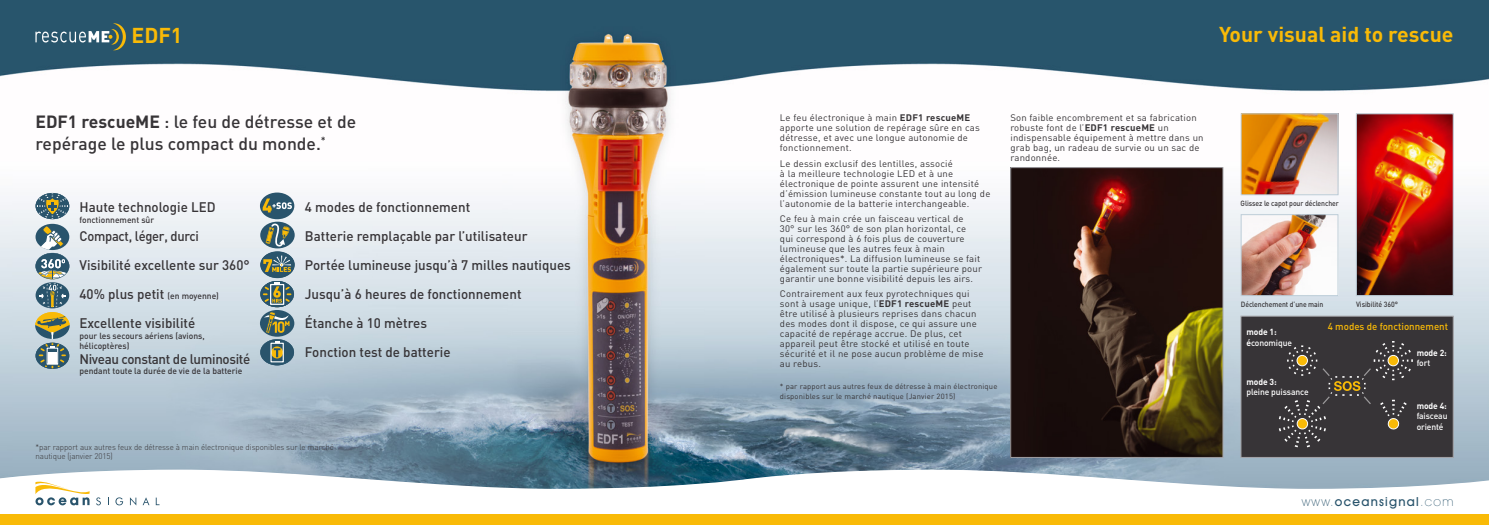
<style>
.page{position:relative;width:1489px;height:525px;background:#fff}
.page>*{position:absolute;margin:0;border:0;box-sizing:border-box;transform-origin:0 0}
.t1{font:700 21.25px "DIN";color:#f9ba07}
.t2{font:500 17.5px/22.5px "DIN";color:#373437}
.t3{font:500 13.75px/28.9px "DIN";color:#373437}
.t4{font:500 13.75px "DIN";letter-spacing:-.025em;color:#373437}
.t5{font:500 12.5px "Avant Garde IT Cby BT";letter-spacing:.1em;color:#29546c}
.t6{font:500 10px "DIN";color:#f9ba07}
.t7{font:9.38px/10px "DIN";letter-spacing:.02em;color:#373437}
.t8{font:500 8.75px/10px "DIN";color:#373437}
.t9{font:500 8.75px/10.5px "DIN";letter-spacing:-.01em;color:#fff}
.t10{font:700 8.75px "DIN";letter-spacing:-.01em;color:#fff}
.t11{font:300 8.12px/8.8px "DIN";letter-spacing:-.01em;color:#373437}
.t12{font:7.5px/10px "DIN";letter-spacing:.02em;color:#373437}
.t13{font:500 7.5px "DIN";letter-spacing:-.01em;color:#373437;scale:.92 1}
.t14{font:500 7.5px "DIN";letter-spacing:-.01em;color:#373437;scale:.93 1}
.s1{font-weight:700}
.s2{font-size:8.75px}
.s3{font-weight:200}
</style>
<div class="page">
<img style="left:0;top:0;width:1488px;height:469px">
<svg style="left:0;top:469px;width:1488px;height:37px"></svg>
<div style="left:0;top:514px;width:1488px;height:10px;background:#f9ba07"></div>
<svg style="left:260px;top:339px;width:34px;height:26px"></svg>
<div style="left:260px;top:310px;width:34px;height:26px;background:#29546c;border-radius:50%"></div>
<svg style="left:260px;top:221px;width:35px;height:27px"></svg>
<svg style="left:260px;top:223px;width:35px;height:110px;background:#81928a"></svg>
<div style="left:260px;top:192px;width:34px;height:27px;background:#29546c;border-radius:50%"></div>
<svg style="left:263px;top:198px;width:29px;height:14px"></svg>
<svg style="left:35px;top:193px;width:35px;height:176px;background:#8c9d97"></svg>
<img style="left:1012px;top:169px;width:209px;height:286px">
<div style="left:1010px;top:167px;width:213px;height:290px;border:1px solid #a3a3a7"></div>
<img style="left:1242px;top:115px;width:94px;height:78px">
<div style="left:1240px;top:113px;width:98px;height:82px;border:1px solid #bccdd8"></div>
<img style="left:1242px;top:216px;width:94px;height:78px">
<div style="left:1240px;top:214px;width:98px;height:82px;border:1px solid #bccdd8"></div>
<svg style="left:1355px;top:113px;width:98px;height:183px;background:#a22916"></svg>
<svg style="left:35px;top:23px;width:91px;height:27px;background:#4f7079"></svg>
<div style="left:1240px;top:316px;width:213px;height:141px;background:#373437;border:1px solid #a3a3a7"></div>
<svg style="left:1278px;top:341px;width:135px;height:107px"></svg>
<svg style="left:96px;top:497px;width:5px;height:8px"></svg>
<svg style="left:115px;top:497px;width:8px;height:8px"></svg>
<svg style="left:130px;top:497px;width:6px;height:8px"></svg>
<svg style="left:143px;top:497px;width:6px;height:8px"></svg>
<svg style="left:156px;top:497px;width:3px;height:8px"></svg>
<svg style="left:35px;top:479px;width:55px;height:26px"></svg>
<h1 class="t1" style="left:131px;top:21px;width:52px">EDF1</h1>
<h1 class="t1" style="left:1218px;top:20px;width:236px">Your visual aid to rescue</h1>
<h2 class="t2" style="left:35px;top:109px;width:322px"><span class="s1">EDF1 rescueME</span> : le feu de détresse et de repérage le plus compact du monde.<sup>*</sup></h2>
<p class="t7" style="left:780px;top:113px;width:201px">Le feu électronique à main <span class="s1">EDF1 rescueME </span>apporte une solution de repérage sûre en cas détresse, et avec une longue autonomie de fonctionnement.</p>
<p class="t7" style="left:780px;top:158px;width:212px">Le dessin exclusif des lentilles, associé<br>à la meilleure technologie LED et à une électronique de pointe assurent une intensité d’émission lumineuse constante tout au long de l’autonomie de la batterie interchangeable.</p>
<p class="t7" style="left:780px;top:213px;width:204px">Ce feu à main crée un faisceau vertical de<br>30° sur les 360° de son plan horizontal, ce<br>qui correspond à 6 fois plus de couverture lumineuse que les autres feux à main électroniques*. La diffusion lumineuse se fait également sur toute la partie supérieure pour garantir une bonne visibilité depuis les airs.</p>
<p class="t7" style="left:780px;top:289px;width:205px">Contrairement aux feux pyrotechniques qui sont à usage unique, l’<span class="s1">EDF1 rescueME</span> peut être utilisé à plusieurs reprises dans chacun des modes dont il dispose, ce qui assure une capacité de repérage accrue. De plus, cet appareil peut être stocké et utilisé en toute sécurité et il ne pose aucun problème de mise au rebus.</p>
<h3 class="t3" style="left:305px;top:192px;width:267px">4 modes de fonctionnement<br>Batterie remplaçable par l’utilisateur<br>Portée lumineuse jusqu’à 7 milles nautiques<br>Jusqu’à 6 heures de fonctionnement<br>Étanche à 10 mètres<br>Fonction test de batterie</h3>
<h3 class="t3" style="left:79px;top:192px;width:172px">Haute technologie LED<br>Compact, léger, durci<br>Visibilité excellente sur 360°<br>40% plus petit <span class="s2">(en moyenne)<br></span>Excellente visibilité</h3>
<h3 class="t4" style="left:79px;top:350px;width:172px">Niveau constant de luminosité</h3>
<p class="t8" style="left:79px;top:215px;width:76px">fonctionnement sûr</p>
<p class="t8" style="left:79px;top:330px;width:127px">pour les secours aériens (avions, hélicoptères)</p>
<p class="t8" style="left:79px;top:365px;width:164px">pendant toute la durée de vie de la batterie</p>
<p class="t12" style="left:780px;top:381px;width:219px">* par rapport aus autres feux de détresse à main électronique disponibles sur le marché nautique (Janvier 2015)</p>
<p class="t7" style="left:1010px;top:112px;width:195px">Son faible encombrement et sa fabrication robuste font de l’<span class="s1">EDF1 rescueME</span> un indispensable équipement à mettre dans un grab bag, un radeau de survie ou un sac de randonnée.</p>
<p class="t11" style="left:36px;top:442px;width:300px">*par rapport aux autres feux de détresse à main électronique disponibles sur le marché nautique (janvier 2015)</p>
<p class="t13" style="left:1240px;top:199px;width:108px">Glissez le capot pour déclencher</p>
<p class="t13" style="left:1240px;top:298px;width:91px">Déclenchement d’une main</p>
<p class="t14" style="left:1355px;top:298px;width:47px">Visibilité 360°</p>
<p class="t9" style="left:1246px;top:326px;width:47px"><span class="s1">mode 1: é</span>conomique</p>
<p class="t10" style="left:1246px;top:375px;width:32px">mode 3:</p>
<p class="t9" style="left:1246px;top:386px;width:64px">pleine puissance</p>
<p class="t6" style="left:1327px;top:319px;width:122px">4 modes de fonctionnement</p>
<p class="t10" style="left:1416px;top:346px;width:32px">mode 2:</p>
<p class="t9" style="left:1416px;top:357px;width:15px">fort</p>
<p class="t10" style="left:1416px;top:399px;width:32px">mode 4:</p>
<p class="t9" style="left:1416px;top:410px;width:32px">faisceau orienté</p>
<h3 class="t5" style="left:1301px;top:494px;width:153px"><span class="s3">www.</span>oceansignal<span class="s3">.com</span></h3>
</div>
